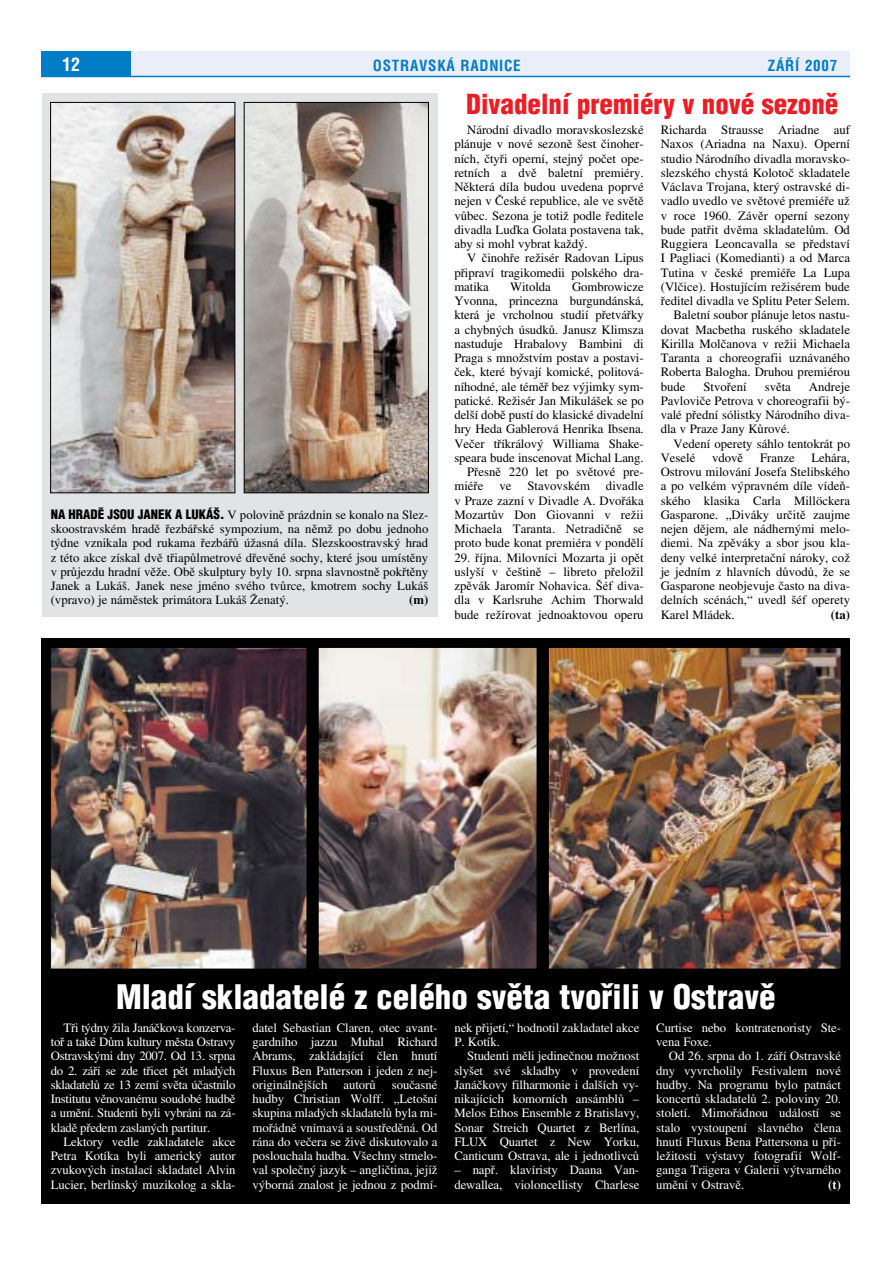
<style>
.page{position:relative;width:893px;height:1275px;background:#fff}
.page>*{position:absolute;margin:0;border:0;box-sizing:border-box;transform-origin:0 0}
.t1{font:900 33px "Helvetica Condensed CE";color:#fff}
.t2{font:900 27px "Helvetica Condensed CE";color:#ee1c24}
.t3{font:700 18px "Helvetica Condensed CE";color:#fff}
.t4{font:700 15px "Helvetica Condensed CE";letter-spacing:.05em;color:#007dc6}
.t5{font:12.75px/14.2px "Times CE";color:#000;text-align:justify}
.t6{font:12.75px/14.2px "Times CE";letter-spacing:-.005em;color:#fff;text-align:justify}
.t7{font:700 12.75px "Times CE";color:#000}
.t8{font:700 12.75px "Times CE";color:#fff}
.s1{font-family:"Helvetica Condensed CE";font-weight:900}
</style>
<div class="page">
<div style="left:42px;top:94px;width:395px;height:523px;background:#e2e3e4"></div>
<div style="left:42px;top:51px;width:808px;height:26px;background:#e9eef8"></div>
<div style="left:42px;top:51px;width:89px;height:26px;background:#007dc6"></div>
<hr style="left:42px;top:76px;width:808px;height:1px;background:#007dc6">
<img style="left:52px;top:104px;width:181px;height:387px">
<div style="left:50px;top:102px;width:185px;height:391px;border:1px solid #000"></div>
<img style="left:246px;top:104px;width:181px;height:387px">
<div style="left:244px;top:102px;width:185px;height:391px;border:1px solid #000"></div>
<div style="left:42px;top:638px;width:808px;height:565px;background:#000"></div>
<img style="left:52px;top:649px;width:253px;height:318px">
<div style="left:50px;top:647px;width:257px;height:322px;border:1px solid #000"></div>
<img style="left:320px;top:649px;width:215px;height:318px">
<div style="left:318px;top:647px;width:219px;height:322px;border:1px solid #000"></div>
<img style="left:550px;top:649px;width:289px;height:318px">
<div style="left:548px;top:647px;width:293px;height:322px;border:1px solid #000"></div>
<h3 class="t3" style="left:62px;top:57px;width:19px">12</h3>
<p class="t4" style="left:373px;top:59px;width:149px">OSTRAVSKÁ RADNICE</p>
<p class="t4" style="left:768px;top:59px;width:71px">ZÁ¤Í 2007</p>
<p class="t5" style="left:51px;top:509px;width:379px"><span class="s1">NA HRADù JSOU JANEK A LUKÁ·.</span> V polovině prázdnin se konalo na Slez&shy;skoostravském hradě řezbářské sympozium, na němž po dobu jednoho týdne vznikala pod rukama řezbářů úžasná díla. Slezskoostravský hrad z této akce získal dvě třiapůlmetrové dřevěné sochy, které jsou umístěny v průjezdu hradní věže. Obě skulptury byly 10. srpna slavnostně pokřtěny Janek a Lukáš. Janek nese jméno svého tvůrce, kmotrem sochy Lukáš (vpravo) je náměstek primátora Lukáš Ženatý.</p>
<p class="t7" style="left:409px;top:596px;width:21px">(m)</p>
<h2 class="t2" style="left:466px;top:93px;width:374px">Divadelní premiéry v nové sezonû</h2>
<p class="t5" style="left:454px;top:124px;width:191px;text-indent:13px">Národní divadlo moravskoslezské plánuje v nové sezoně šest činoher&shy;ních, čtyři operní, stejný počet ope&shy;retních a dvě baletní premiéry.<br>Některá díla budou uvedena poprvé nejen v České republice, ale ve světě vůbec. Sezona je totiž podle ředitele divadla Luďka Golata postavena tak, aby si mohl vybrat každý.</p>
<p class="t5" style="left:454px;top:252px;width:191px;text-indent:13px">V činohře režisér Radovan Lipus připraví tragikomedii polského dra&shy;matika</p>
<p class="t5" style="left:454px;top:281px;width:191px;text-align:right">Gombrowicze<br>Yvonna, princezna burgundánská, která je vrcholnou studií přetvářky a chybných úsudků. Janusz Klimsza nastuduje Hrabalovy Bambini di Praga s množstvím postav a postavi&shy;ček, které bývají komické, politová&shy;níhodné, ale téměř bez výjimky sym&shy;patické. Režisér Jan Mikulášek se po delší době pustí do klasické divadelní hry Heda Gablerová Henrika Ibsena.<br>Večer tříkrálový Williama Shake&shy;speara bude inscenovat Michal Lang.<br>Přesně 220 let po světové pre&shy;miéře ve Stavovském divadle v Praze zazní v Divadle A. Dvořáka Mozartův Don Giovanni v režii Michaela Taranta. Netradičně se proto bude konat premiéra v pondělí</p>
<p class="t5" style="left:454px;top:551px;width:191px">29. října. Milovníci Mozarta ji opět uslyší v češtině – libreto přeložil zpěvák Jaromír Nohavica. Šéf diva&shy;dla v Karlsruhe Achim Thorwald bude režírovat jednoaktovou operu</p>
<p class="t5" style="left:510px;top:281px;width:42px">Witolda</p>
<p class="t5" style="left:660px;top:124px;width:191px">Richarda Strausse Ariadne auf</p>
<p class="t5" style="left:660px;top:138px;width:191px">Naxos (Ariadna na Naxu). Operní</p>
<p class="t5" style="left:660px;top:152px;width:191px">studio Národního divadla moravsko-</p>
<p class="t5" style="left:660px;top:167px;width:191px">slezského chystá Kolotoč skladatele</p>
<p class="t5" style="left:660px;top:181px;width:191px">Václava Trojana, který ostravské di-</p>
<p class="t5" style="left:660px;top:195px;width:191px">vadlo uvedlo ve světové premiéře už</p>
<p class="t5" style="left:660px;top:209px;width:191px">v roce 1960. Závěr operní sezony</p>
<p class="t5" style="left:660px;top:224px;width:191px">bude patřit dvěma skladatelům. Od</p>
<p class="t5" style="left:660px;top:238px;width:191px">Ruggiera Leoncavalla se představí</p>
<p class="t5" style="left:660px;top:252px;width:191px">I Pagliaci (Komedianti) a od Marca</p>
<p class="t5" style="left:660px;top:266px;width:191px">Tutina v české premiéře La Lupa</p>
<p class="t5" style="left:660px;top:281px;width:191px">(Vlčice). Hostujícím režisérem bude</p>
<p class="t5" style="left:660px;top:295px;width:191px">ředitel divadla ve Splitu Peter Selem.</p>
<p class="t5" style="left:673px;top:309px;width:178px">Baletní soubor plánuje letos nastu-</p>
<p class="t5" style="left:660px;top:323px;width:191px">dovat Macbetha ruského skladatele</p>
<p class="t5" style="left:660px;top:338px;width:191px">Kirilla Molčanova v režii Michaela</p>
<p class="t5" style="left:660px;top:352px;width:191px">Taranta a choreografii uznávaného</p>
<p class="t5" style="left:660px;top:366px;width:191px">Roberta Balogha. Druhou premiérou</p>
<p class="t5" style="left:660px;top:380px;width:26px">bude</p>
<p class="t5" style="left:703px;top:380px;width:45px">Stvoření</p>
<p class="t5" style="left:764px;top:380px;width:28px">světa</p>
<p class="t5" style="left:660px;top:380px;width:191px;text-indent:148px">Andreje Pavloviče Petrova v choreografii bý&shy;valé přední sólistky Národního diva&shy;dla v Praze Jany Kůrové.</p>
<p class="t5" style="left:660px;top:437px;width:191px;text-indent:13px">Vedení operety sáhlo tentokrát po<br>Veselé</p>
<p class="t5" style="left:660px;top:452px;width:191px;text-indent:151px">Lehára, Ostrovu milování Josefa Stelibského a po velkém výpravném díle vídeň&shy;ského klasika Carla Millöckera Gasparone. „Diváky určitě zaujme nejen dějem, ale nádhernými melo&shy;diemi. Na zpěváky a sbor jsou kla&shy;deny velké interpretační nároky, což je jedním z hlavních důvodů, že se Gasparone neobjevuje často na diva&shy;delních scénách,“ uvedl šéf operety Karel Mládek.</p>
<p class="t5" style="left:712px;top:452px;width:33px">vdově</p>
<p class="t5" style="left:760px;top:452px;width:36px">Franze</p>
<p class="t7" style="left:830px;top:610px;width:21px">(ta)</p>
<h1 class="t1" style="left:116px;top:983px;width:661px">Mladí skladatelé z celého svûta tvofiili v Ostravû</h1>
<p class="t6" style="left:51px;top:1022px;width:186px;text-indent:13px">Tři týdny žila Janáčkova konzerva&shy;toř a také Dům kultury města Ostravy Ostravskými dny 2007. Od 13. srpna do 2. září se zde třicet pět mladých skladatelů ze 13 zemí světa účastnilo Institutu věnovanému soudobé hudbě a umění. Studenti byli vybráni na zá&shy;kladě předem zaslaných partitur.</p>
<p class="t6" style="left:51px;top:1136px;width:186px;text-indent:13px">Lektory vedle zakladatele akce Petra Kotíka byli americký autor zvukových instalací skladatel Alvin Lucier, berlínský muzikolog a skla-</p>
<p class="t6" style="left:252px;top:1022px;width:186px">datel Sebastian Claren, otec avant&shy;gardního jazzu Muhal Richard Abrams, zakládající člen hnutí Fluxus Ben Patterson i jeden z nej&shy;originálnějších</p>
<p class="t6" style="left:343px;top:1079px;width:34px">autorů</p>
<p class="t6" style="left:252px;top:1079px;width:186px;text-indent:139px">současné hudby Christian Wolff. „Letošní skupina mladých skladatelů byla mi&shy;mořádně vnímavá a soustředěná. Od rána do večera se živě diskutovalo a poslouchala hudba. Všechny stmelo&shy;val společný jazyk – angličtina, jejíž výborná znalost je jednou z podmí-</p>
<p class="t6" style="left:454px;top:1022px;width:186px">nek přijetí,“ hodnotil zakladatel akce<br>P. Kotík.</p>
<p class="t6" style="left:454px;top:1050px;width:186px;text-indent:13px">Studenti měli jedinečnou možnost slyšet své skladby v provedení Janáčkovy filharmonie i dalších vy&shy;nikajících komorních ansámblů – Melos Ethos Ensemble z Bratislavy, Sonar Streich Quartet z Berlína, FLUX Quartet z New Yorku, Canticum Ostrava, ale i jednotlivců</p>
<p class="t6" style="left:454px;top:1164px;width:186px">– např. klavíristy Daana Van&shy;dewallea, violoncellisty Charlese</p>
<p class="t6" style="left:656px;top:1022px;width:186px">Curtise nebo kontratenoristy Ste&shy;vena Foxe.</p>
<p class="t6" style="left:656px;top:1050px;width:186px;text-indent:13px">Od 26. srpna do 1. září Ostravské dny vyvrcholily Festivalem nové hudby. Na programu bylo patnáct koncertů skladatelů 2. poloviny 20. století. Mimořádnou událostí se stalo vystoupení slavného člena hnutí Fluxus Bena Pattersona u pří&shy;ležitosti výstavy fotografií Wolf&shy;ganga Trägera v Galerii výtvarného umění v Ostravě.</p>
<p class="t8" style="left:828px;top:1180px;width:14px">(t)</p>
</div>
